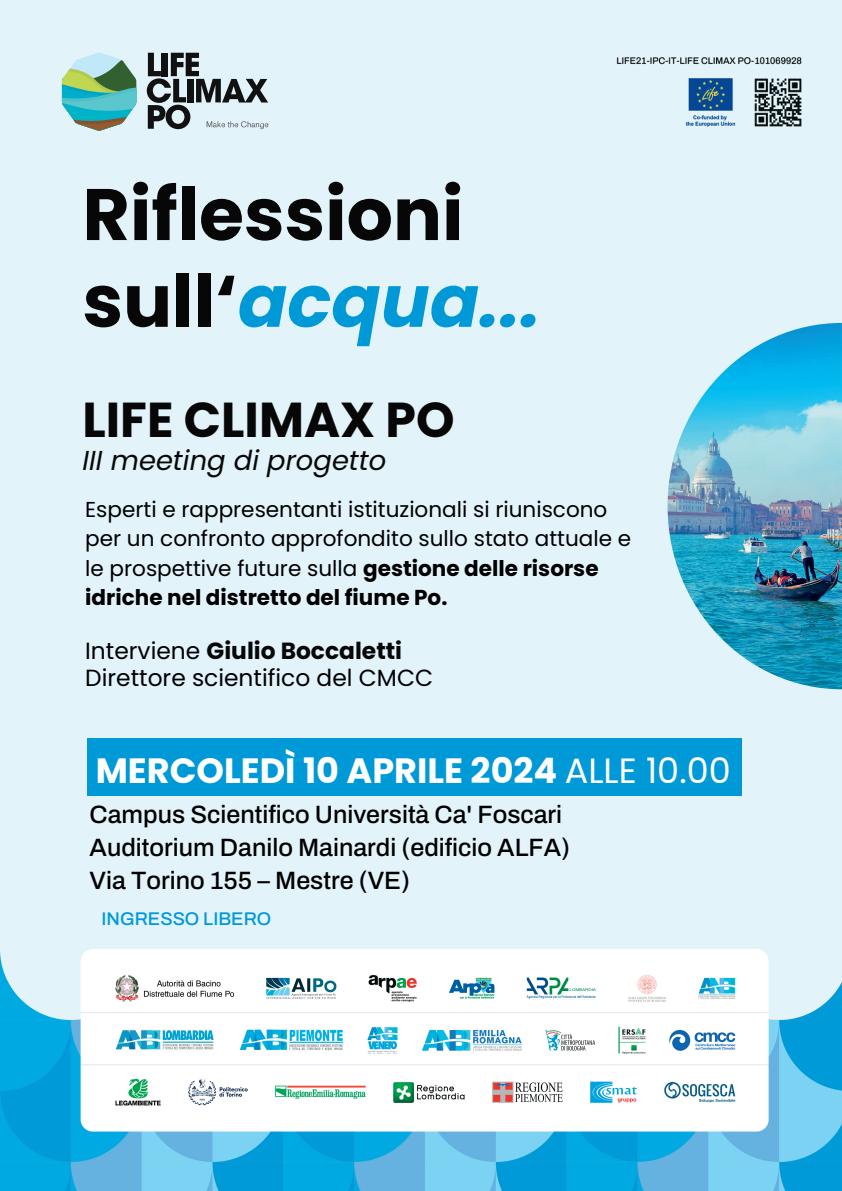
<style>
.page{position:relative;width:842px;height:1191px;background:#fff}
.page>*{position:absolute;margin:0;border:0;box-sizing:border-box;transform-origin:0 0}
.t1{font:700 72.8px/86.7px "Poppins";color:#070707}
.t2{font:700 49px "Poppins";color:#070707}
.t3{font:700 35.1px "Poppins";color:#fff}
.t4{font:italic 27.4px "Poppins";color:#070707}
.t5{font:500 25.1px/33px "Archivo";color:#000}
.t6{font:23.4px/27.9px "Poppins";color:#000}
.t7{font:21.6px/29.4px "Poppins";color:#000}
.t8{font:500 18.4px "Archivo";color:#0099d7}
.s1{font-style:italic;color:#0099d7}
.s2{font-weight:700}
.s3{font-weight:700;color:#070707}
.s4{font-weight:400}
</style>
<div class="page">
<div style="left:0;top:0;width:842px;height:1190px;background:#e2f3fa"></div>
<img style="left:616px;top:57px;width:185px;height:69px">
<img style="left:0;top:949px;width:842px;height:241px">
<svg style="left:62px;top:53px;width:74px;height:78px"></svg>
<svg style="left:147px;top:53px;width:121px;height:76px"></svg>
<img style="left:668px;top:323px;width:174px;height:366px">
<div style="left:88px;top:738px;width:654px;height:58px;background:#0099d7"></div>
<h2 class="t1" style="left:82px;top:171px;width:460px">Riflessioni sull‘<span class="s1">acqua...</span></h2>
<p class="t2" style="left:82px;top:386px;width:374px">LIFE CLIMAX PO</p>
<p class="t4" style="left:82px;top:441px;width:305px">III meeting di progetto</p>
<h6 class="t7" style="left:85px;top:494px;width:548px">Esperti e rappresentanti istituzionali si riuniscono per un confronto approfondito sullo stato attuale e le prospettive future sulla <span class="s2">gestione delle risorse idriche nel distretto del fiume Po.</span></h6>
<h5 class="t6" style="left:85px;top:636px;width:349px">Interviene <span class="s3">Giulio Boccaletti<br></span>Direttore scientifico del CMCC</h5>
<h4 class="t3" style="left:96px;top:746px;width:637px">MERCOLEDÌ 10 APRILE 2024 <span class="s4">ALLE 10.00</span></h4>
<p class="t5" style="left:90px;top:797px;width:482px">Campus Scientifico Università Ca' Foscari<br>Auditorium Danilo Mainardi (edificio ALFA)<br>Via Torino 155 – Mestre (VE)</p>
<h3 class="t8" style="left:102px;top:909px;width:171px">INGRESSO LIBERO</h3>
</div>
